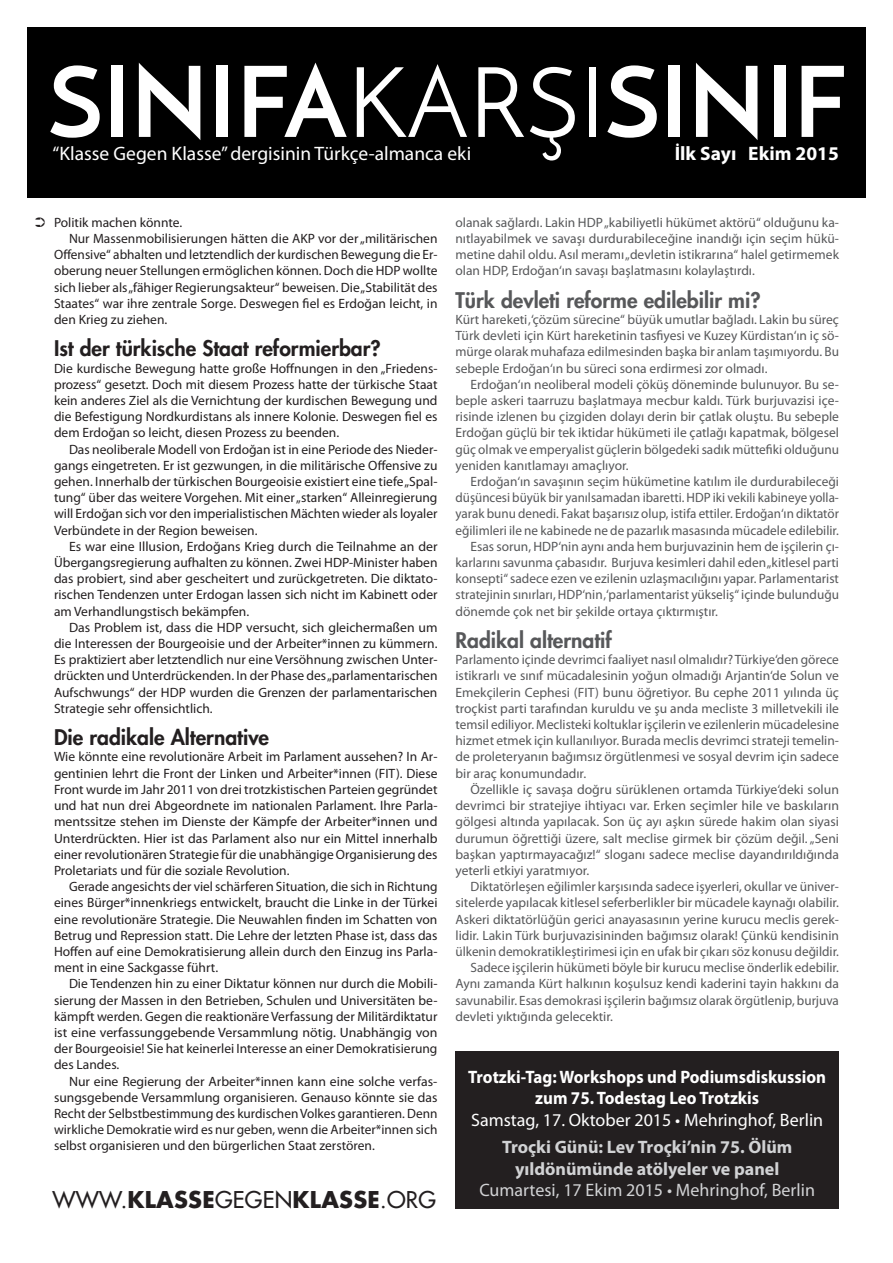
<style>
.page{position:relative;width:893px;height:1263px;background:#fff}
.page>*{position:absolute;margin:0;border:0;box-sizing:border-box;transform-origin:0 0}
.t1{font:700 97.5px "Josefin Sans";color:#fff}
.t2{font:22.5px "Futura";letter-spacing:.01em;color:#231f20}
.KGK_Zwischen{font:800 21px "Futura";color:#231f20}
.KGK_Zwischen-2{font:800 21px "Futura";color:#57585a}
.t3{font:19.5px "Myriad Pro";color:#fff}
.t4{font:700 19.5px "Myriad Pro";color:#fff}
.KGK_Text_Nach{font:700 18px/21.6px "Myriad Pro";color:#fff;text-align:center;scale:.94 1}
.KGK_Text_Nach-2{font:700 18px/21.6px "Myriad Pro";color:#d1d2d4;text-align:center}
.KGK_Text_Nach-3{font:18px "Myriad Pro";color:#fff}
.KGK_Text_Nach-4{font:18px "Myriad Pro";color:#d1d2d4}
.KGK_Text{font:13.5px/16.2px "Myriad Pro";color:#231f20;text-align:justify}
.KGK_Text-2{font:13.5px/16.2px "Myriad Pro";color:#57585a;text-align:justify}
.KGK_Text_Nach-5{font:13.5px/16.2px "Myriad Pro";color:#231f20;text-align:justify}
.KGK_Text_Nach-6{font:13.5px/16.2px "Myriad Pro";color:#57585a;text-align:justify}
.s1{font-weight:400}
.s2{font-weight:700}
</style>
<div class="page">
<div style="left:27px;top:27px;width:839px;height:170px;background:#000"></div>
<div style="left:455px;top:1052px;width:384px;height:157px;background:#231f20"></div>
<p class="t1" style="left:48px;top:41px;width:800px">SINIFA<span class="s1">KARŞI</span>SINIF</p>
<p class="t3" style="left:53px;top:143px;width:420px">“Klasse Gegen Klasse” dergisinin Türkçe-almanca eki</p>
<p class="t4" style="left:675px;top:143px;width:166px">İlk Sayı Ekim 2015</p>
<p class="KGK_Text" style="left:54px;top:214px;width:130px">Politik machen könnte.</p>
<p class="KGK_Text" style="left:54px;top:231px;width:385px;text-indent:15px">Nur Massenmobilisierungen hätten die AKP vor der „militärischen Offensive“ abhalten und letztendlich der kurdischen Bewegung die Er&shy;oberung neuer Stellungen ermöglichen können. Doch die HDP wollte sich lieber als „fähiger Regierungsakteur“ beweisen. Die „Stabilität des Staates“ war ihre zentrale Sorge. Deswegen fiel es Erdoğan leicht, in den Krieg zu ziehen.</p>
<p class="KGK_Zwischen" style="left:54px;top:335px;width:328px">Ist der türkische Staat reformierbar?</p>
<p class="KGK_Text_Nach-5" style="left:54px;top:360px;width:385px">Die kurdische Bewegung hatte große Hoffnungen in den „Friedens&shy;prozess“ gesetzt. Doch mit diesem Prozess hatte der türkische Staat kein anderes Ziel als die Vernichtung der kurdischen Bewegung und die Befestigung Nordkurdistans als innere Kolonie. Deswegen fiel es dem Erdoğan so leicht, diesen Prozess zu beenden.</p>
<p class="KGK_Text" style="left:54px;top:441px;width:385px;text-indent:15px">Das neoliberale Modell von Erdoğan ist in eine Periode des Nieder&shy;gangs eingetreten. Er ist gezwungen, in die militärische Offensive zu gehen. Innerhalb der türkischen Bourgeoisie existiert eine tiefe „Spal&shy;tung“ über das weitere Vorgehen. Mit einer „starken“ Alleinregierung will Erdoğan sich vor den imperialistischen Mächten wieder als loyaler Verbündete in der Region beweisen.</p>
<p class="KGK_Text" style="left:54px;top:538px;width:385px;text-indent:15px">Es war eine Illusion, Erdoğans Krieg durch die Teilnahme an der Übergangsregierung aufhalten zu können. Zwei HDP-Minister haben das probiert, sind aber gescheitert und zurückgetreten. Die diktato&shy;rischen Tendenzen unter Erdogan lassen sich nicht im Kabinett oder am Verhandlungstisch bekämpfen.</p>
<p class="KGK_Text" style="left:54px;top:619px;width:385px;text-indent:15px">Das Problem ist, dass die HDP versucht, sich gleichermaßen um die Interessen der Bourgeoisie und der Arbeiter*innen zu kümmern.<br>Es praktiziert aber letztendlich nur eine Versöhnung zwischen Unter&shy;drückten und Unterdrückenden. In der Phase des „parlamentarischen Aufschwungs“ der HDP wurden die Grenzen der parlamentarischen Strategie sehr offensichtlich.</p>
<p class="KGK_Zwischen" style="left:54px;top:724px;width:217px">Die radikale Alternative</p>
<p class="KGK_Text_Nach-5" style="left:54px;top:749px;width:385px">Wie könnte eine revolutionäre Arbeit im Parlament aussehen? In Ar&shy;gentinien lehrt die Front der Linken und Arbeiter*innen (FIT). Diese Front wurde im Jahr 2011 von drei trotzkistischen Parteien gegründet und hat nun drei Abgeordnete im nationalen Parlament. Ihre Parla&shy;mentssitze stehen im Dienste der Kämpfe der Arbeiter*innen und Unterdrückten. Hier ist das Parlament also nur ein Mittel innerhalb einer revolutionären Strategie für die unabhängige Organisierung des Proletariats und für die soziale Revolution.</p>
<p class="KGK_Text" style="left:54px;top:879px;width:385px;text-indent:15px">Gerade angesichts der viel schärferen Situation, die sich in Richtung eines Bürger*innenkriegs entwickelt, braucht die Linke in der Türkei eine revolutionäre Strategie. Die Neuwahlen finden im Schatten von Betrug und Repression statt. Die Lehre der letzten Phase ist, dass das Hoffen auf eine Demokratisierung allein durch den Einzug ins Parla&shy;ment in eine Sackgasse führt.</p>
<p class="KGK_Text" style="left:54px;top:976px;width:385px;text-indent:15px">Die Tendenzen hin zu einer Diktatur können nur durch die Mobili&shy;sierung der Massen in den Betrieben, Schulen und Universitäten be&shy;kämpft werden. Gegen die reaktionäre Verfassung der Militärdiktatur ist eine verfassunggebende Versammlung nötig. Unabhängig von der Bourgeoisie! Sie hat keinerlei Interesse an einer Demokratisierung des Landes.</p>
<p class="KGK_Text" style="left:54px;top:1073px;width:385px;text-indent:15px">Nur eine Regierung der Arbeiter*innen kann eine solche verfas&shy;sungsgebende Versammlung organisieren. Genauso könnte sie das Recht der Selbstbestimmung des kurdischen Volkes garantieren. Denn wirkliche Demokratie wird es nur geben, wenn die Arbeiter*innen sich selbst organisieren und den bürgerlichen Staat zerstören.</p>
<p class="KGK_Text-2" style="left:455px;top:214px;width:385px">olanak sağlardı. Lakin HDP „kabiliyetli hükümet aktörü“ olduğunu ka&shy;nıtlayabilmek ve savaşı durdurabileceğine inandığı için seçim hükü&shy;metine dahil oldu. Asıl meramı „devletin istikrarına“ halel getirmemek olan HDP, Erdoğan‘ın savaşı başlatmasını kolaylaştırdı.</p>
<p class="KGK_Zwischen-2" style="left:455px;top:287px;width:307px">Türk devleti reforme edilebilir mi?</p>
<p class="KGK_Text_Nach-6" style="left:455px;top:312px;width:385px">Kürt hareketi ‚‘çözüm sürecine‘‘ büyük umutlar bağladı. Lakin bu süreç Türk devleti için Kürt hareketinin tasfiyesi ve Kuzey Kürdistan‘ın iç sö&shy;mürge olarak muhafaza edilmesinden başka bir anlam taşımıyordu. Bu sebeple Erdoğan‘ın bu süreci sona erdirmesi zor olmadı.</p>
<p class="KGK_Text-2" style="left:455px;top:376px;width:385px;text-indent:15px">Erdoğan‘ın neoliberal modeli çöküş döneminde bulunuyor. Bu se&shy;beple askeri taarruzu başlatmaya mecbur kaldı. Türk burjuvazisi içe&shy;risinde izlenen bu çizgiden dolayı derin bir çatlak oluştu. Bu sebeple Erdoğan güçlü bir tek iktidar hükümeti ile çatlağı kapatmak, bölgesel güç olmak ve emperyalist güçlerin bölgedeki sadık müttefiki olduğunu yeniden kanıtlamayı amaçlıyor.</p>
<p class="KGK_Text-2" style="left:455px;top:474px;width:385px;text-indent:15px">Erdoğan‘ın savaşının seçim hükümetine katılım ile durdurabileceği düşüncesi büyük bir yanılsamadan ibaretti. HDP iki vekili kabineye yolla&shy;yarak bunu denedi. Fakat başarısız olup, istifa ettiler. Erdoğan‘ın diktatör eğilimleri ile ne kabinede ne de pazarlık masasında mücadele edilebilir.</p>
<p class="KGK_Text-2" style="left:455px;top:538px;width:385px;text-indent:15px">Esas sorun, HDP‘nin aynı anda hem burjuvazinin hem de işçilerin çı&shy;karlarını savunma çabasıdır. Burjuva kesimleri dahil eden „kitlesel parti konsepti“ sadece ezen ve ezilenin uzlaşmacılığını yapar. Parlamentarist stratejinin sınırları, HDP‘nin ‚‘parlamentarist yükseliş‘‘ içinde bulunduğu dönemde çok net bir şekilde ortaya çıktırmıştır.</p>
<p class="KGK_Zwischen-2" style="left:455px;top:627px;width:158px">Radikal alternatif</p>
<p class="KGK_Text_Nach-6" style="left:455px;top:652px;width:385px">Parlamento içinde devrimci faaliyet nasıl olmalıdır? Türkiye‘den görece istikrarlı ve sınıf mücadalesinin yoğun olmadığı Arjantin‘de Solun ve Emekçilerin Cephesi (FIT) bunu öğretiyor. Bu cephe 2011 yılında üç troçkist parti tarafından kuruldu ve şu anda mecliste 3 milletvekili ile temsil ediliyor. Meclisteki koltuklar işçilerin ve ezilenlerin mücadelesine hizmet etmek için kullanılıyor. Burada meclis devrimci strateji temelin&shy;de proleteryanın bağımsız örgütlenmesi ve sosyal devrim için sadece bir araç konumundadır.</p>
<p class="KGK_Text-2" style="left:455px;top:781px;width:385px;text-indent:15px">Özellikle iç savaşa doğru sürüklenen ortamda Türkiye‘deki solun devrimci bir stratejiye ihtiyacı var. Erken seçimler hile ve baskıların gölgesi altında yapılacak. Son üç ayı aşkın sürede hakim olan siyasi durumun öğrettiği üzere, salt meclise girmek bir çözüm değil. „Seni başkan yaptırmayacağız!“ sloganı sadece meclise dayandırıldığında yeterli etkiyi yaratmıyor.</p>
<p class="KGK_Text-2" style="left:455px;top:879px;width:385px;text-indent:15px">Diktatörleşen eğilimler karşısında sadece işyerleri, okullar ve üniver&shy;sitelerde yapılacak kitlesel seferberlikler bir mücadele kaynağı olabilir.<br>Askeri diktatörlüğün gerici anayasasının yerine kurucu meclis gerek&shy;lidir. Lakin Türk burjuvazisininden bağımsız olarak! Çünkü kendisinin ülkenin demokratikleştirimesi için en ufak bir çıkarı söz konusu değildir.</p>
<p class="KGK_Text-2" style="left:455px;top:960px;width:385px;text-indent:15px">Sadece işçilerin hükümeti böyle bir kurucu meclise önderlik edebilir.<br>Aynı zamanda Kürt halkının koşulsuz kendi kaderini tayin hakkını da savunabilir. Esas demokrasi işçilerin bağımsız olarak örgütlenip, burjuva devleti yıktığında gelecektir.</p>
<p class="KGK_Text_Nach" style="left:468px;top:1066px;width:382px">Trotzki-Tag: Workshops und Podiumsdiskussion zum 75. Todestag Leo Trotzkis</p>
<p class="KGK_Text_Nach-3" style="left:471px;top:1110px;width:353px">Samstag, 17. Oktober 2015 • Mehringhof, Berlin</p>
<p class="KGK_Text_Nach-2" style="left:502px;top:1136px;width:292px">Troçki Günü: Lev Troçki’nin 75. Ölüm yıldönümünde atölyeler ve panel</p>
<p class="t2" style="left:52px;top:1185px;width:385px">WWW.<span class="s2">KLASSE</span>GEGEN<span class="s2">KLASSE</span>.ORG</p>
<p class="KGK_Text_Nach-4" style="left:479px;top:1180px;width:337px">Cumartesi, 17 Ekim 2015 • Mehringhof, Berlin</p>
</div>
